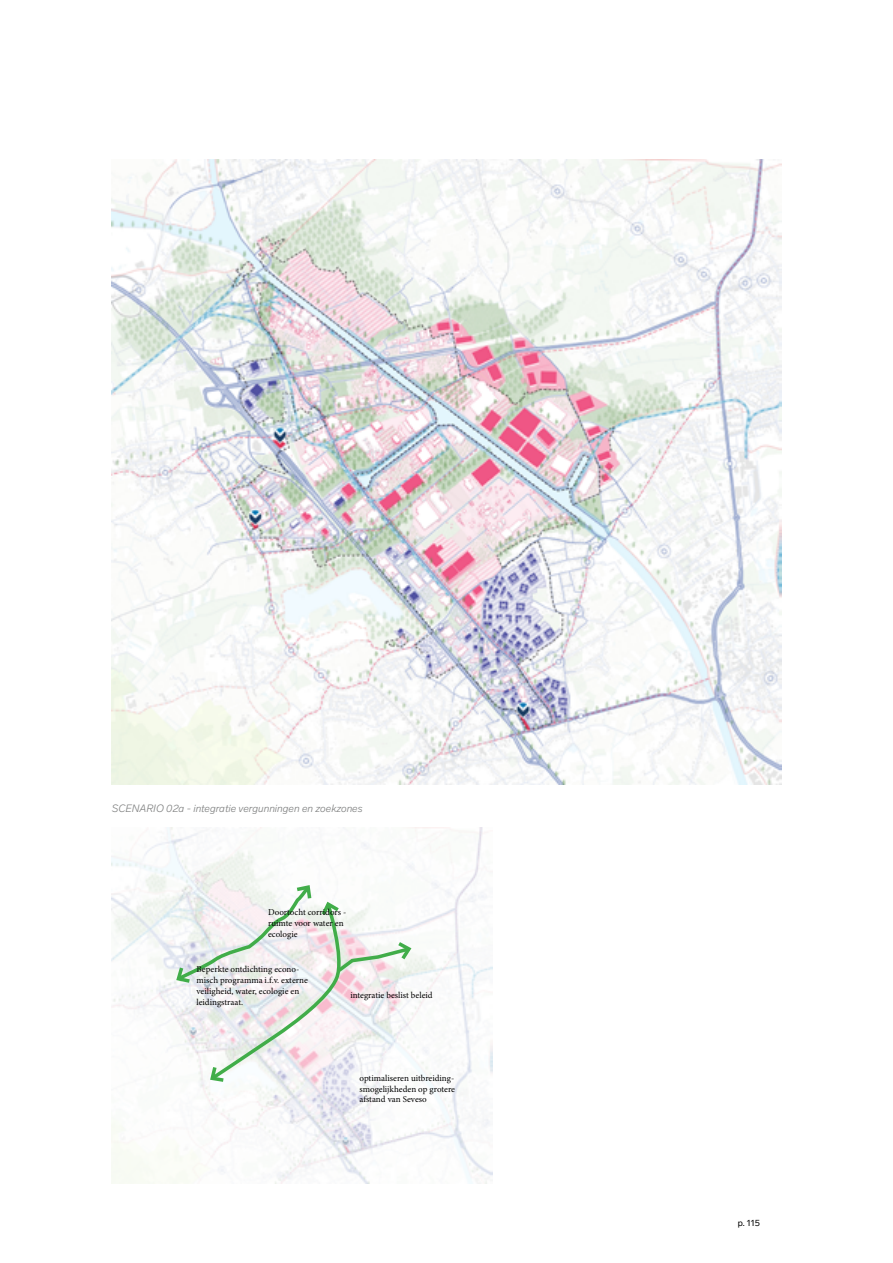
<style>
.page{position:relative;width:893px;height:1263px;background:#fff}
.page>*{position:absolute;margin:0;border:0;box-sizing:border-box;transform-origin:0 0}
.t1{font:italic 300 10.5px "Lab Grotesque";color:#7f8080}
.t2{font:9px/10.8px "Minion Pro";color:#000}
.t3{font:9px "Lab Grotesque";color:#000}
</style>
<div class="page">
<img style="left:112px;top:160px;width:669px;height:625px">
<img style="left:112px;top:828px;width:380px;height:355px">
<svg style="left:174px;top:883px;width:240px;height:201px"></svg>
<p class="t1" style="left:112px;top:802px;width:252px">SCENARIO 02a - integratie vergunningen en zoekzones</p>
<p class="t2" style="left:268px;top:907px;width:80px">Doortocht corridors - ruimte voor water en ecologie</p>
<p class="t2" style="left:196px;top:964px;width:113px">Beperkte ontdichting econo&shy;misch programma i.f.v. externe veiligheid, water, ecologie en leidingstraat.</p>
<p class="t2" style="left:350px;top:990px;width:84px">integratie beslist beleid</p>
<p class="t2" style="left:360px;top:1072px;width:97px;text-align:justify">optimaliseren uitbreiding&shy;smogelijkheden op grotere afstand van Seveso</p>
<p class="t3" style="left:738px;top:1217px;width:24px">p. 115</p>
</div>
